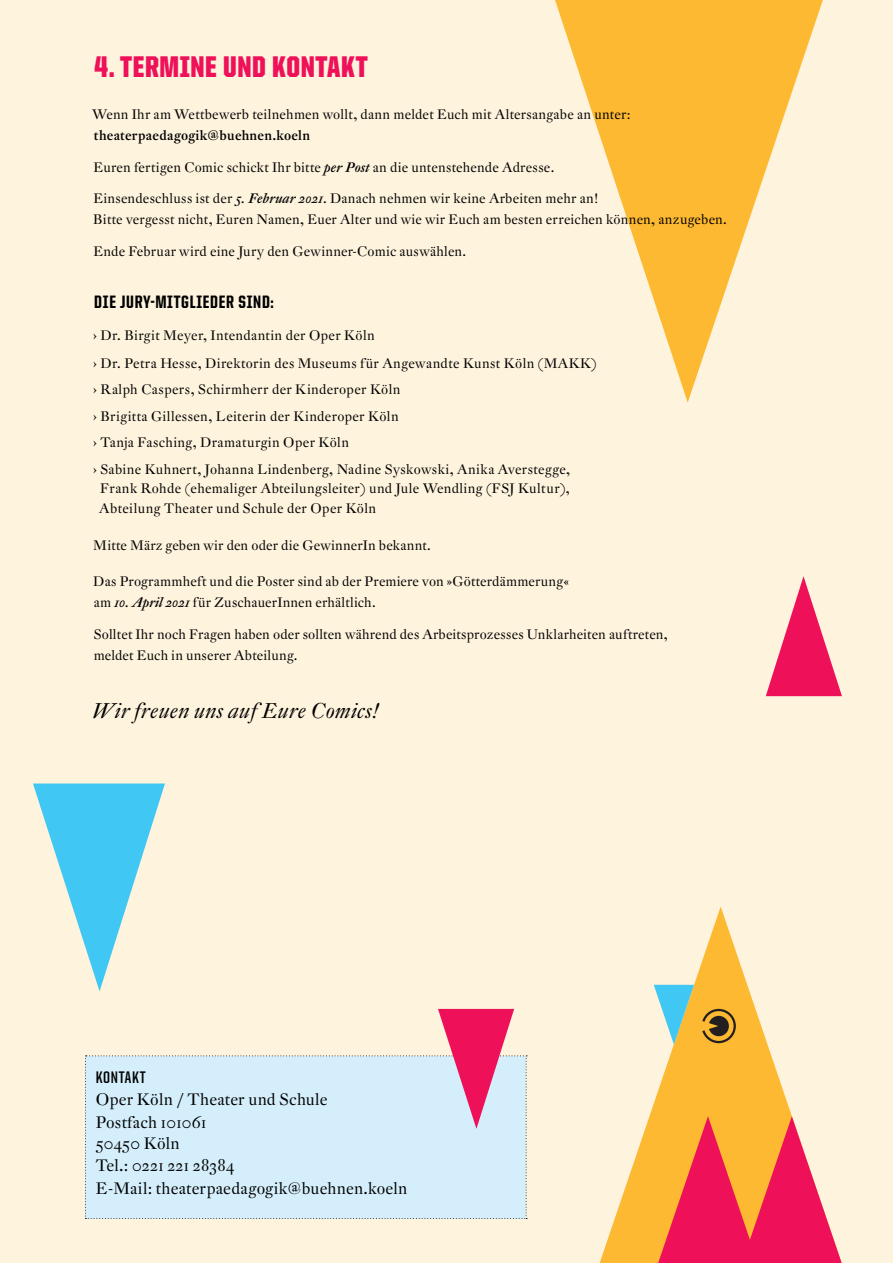
<style>
.page{position:relative;width:893px;height:1263px;background:#fef3dd}
.page>*{position:absolute;margin:0;border:0;box-sizing:border-box;transform-origin:0 0}
.t1{font:900 30px "United Sans Cond";letter-spacing:.02em;color:#ee1059}
.t2{font:italic 21px "DTL Fleischmann D";letter-spacing:.02em;color:#000}
.t3{font:800 18px "United Sans Cond";letter-spacing:.04em;color:#000}
.t4{font:700 16.8px "United Sans Cond";letter-spacing:.04em;color:#000}
.t5{font:16.2px/22.6px "DTL Fleischmann D";letter-spacing:.015em;color:#000}
.t6{font:13.5px/21px "DTL Fleischmann D";letter-spacing:.02em;color:#000}
.t7{font:500 13.5px "DTL Fleischmann D";letter-spacing:.02em;color:#000}
.s1{font-weight:500;font-style:italic}
</style>
<div class="page">
<svg style="left:555px;top:0;width:268px;height:403px"></svg>
<svg style="left:85px;top:1009px;width:442px;height:210px"></svg>
<svg style="left:766px;top:576px;width:76px;height:120px"></svg>
<svg style="left:33px;top:783px;width:132px;height:208px"></svg>
<svg style="left:600px;top:906px;width:192px;height:357px"></svg>
<svg style="left:654px;top:985px;width:40px;height:59px"></svg>
<svg style="left:658px;top:1116px;width:184px;height:147px;background:#f5665d"></svg>
<svg style="left:702px;top:1009px;width:34px;height:34px"></svg>
<h1 class="t1" style="left:94px;top:51px;width:275px">4. TERMINE UND KONTAKT</h1>
<p class="t6" style="left:92px;top:104px;width:540px">Wenn Ihr am Wettbewerb teilnehmen wollt, dann meldet Euch mit Altersangabe an unter:</p>
<p class="t7" style="left:94px;top:127px;width:218px">theaterpaedagogik@buehnen.koeln</p>
<p class="t6" style="left:93px;top:156px;width:462px">Euren fertigen Comic schickt Ihr bitte <span class="s1">per Post</span> an die untenstehende Adresse.</p>
<p class="t6" style="left:93px;top:188px;width:635px">Einsendeschluss ist der <span class="s1">5. Februar 2021</span>. Danach nehmen wir keine Arbeiten mehr an!<br>Bitte vergesst nicht, Euren Namen, Euer Alter und wie wir Euch am besten erreichen können, anzugeben.</p>
<p class="t6" style="left:93px;top:240px;width:374px">Ende Februar wird eine Jury den Gewinner-Comic auswählen.</p>
<h3 class="t3" style="left:94px;top:292px;width:181px">DIE JURY-MITGLIEDER SIND:</h3>
<p class="t6" style="left:93px;top:321px;width:505px;line-height:28px">› Dr. Birgit Meyer, Intendantin der Oper Köln<br>› Dr. Petra Hesse, Direktorin des Museums für Angewandte Kunst Köln (MAKK)</p>
<p class="t6" style="left:93px;top:376px;width:479px;line-height:26.5px">› Ralph Caspers, Schirmherr der Kinderoper Köln<br>› Brigitta Gillessen, Leiterin der Kinderoper Köln<br>› Tanja Fasching, Dramaturgin Oper Köln<br>› Sabine Kuhnert, Johanna Lindenberg, Nadine Syskowski, Anika Averstegge,</p>
<p class="t6" style="left:99px;top:478px;width:472px;line-height:19.5px">Frank Rohde (ehemaliger Abteilungsleiter) und Jule Wendling (FSJ Kultur),<br>Abteilung Theater und Schule der Oper Köln</p>
<p class="t6" style="left:93px;top:535px;width:339px">Mitte März geben wir den oder die GewinnerIn bekannt.</p>
<p class="t6" style="left:93px;top:571px;width:477px">Das Programmheft und die Poster sind ab der Premiere von »Götterdämmerung« am <span class="s1">10. April 2021</span> für ZuschauerInnen erhältlich.</p>
<p class="t6" style="left:94px;top:623px;width:575px">Solltet Ihr noch Fragen haben oder sollten während des Arbeitsprozesses Unklarheiten auftreten, meldet Euch in unserer Abteilung.</p>
<h2 class="t2" style="left:92px;top:697px;width:287px">Wir freuen uns auf Eure Comics!</h2>
<p class="t4" style="left:96px;top:1068px;width:51px">KONTAKT</p>
<p class="t5" style="left:96px;top:1088px;width:233px">Oper Köln / Theater und Schule<br>Postfach 101061</p>
<p class="t5" style="left:96px;top:1132px;width:313px">50450 Köln<br>Tel.: 0221 221 28384<br>E-Mail: theaterpaedagogik@buehnen.koeln</p>
</div>
